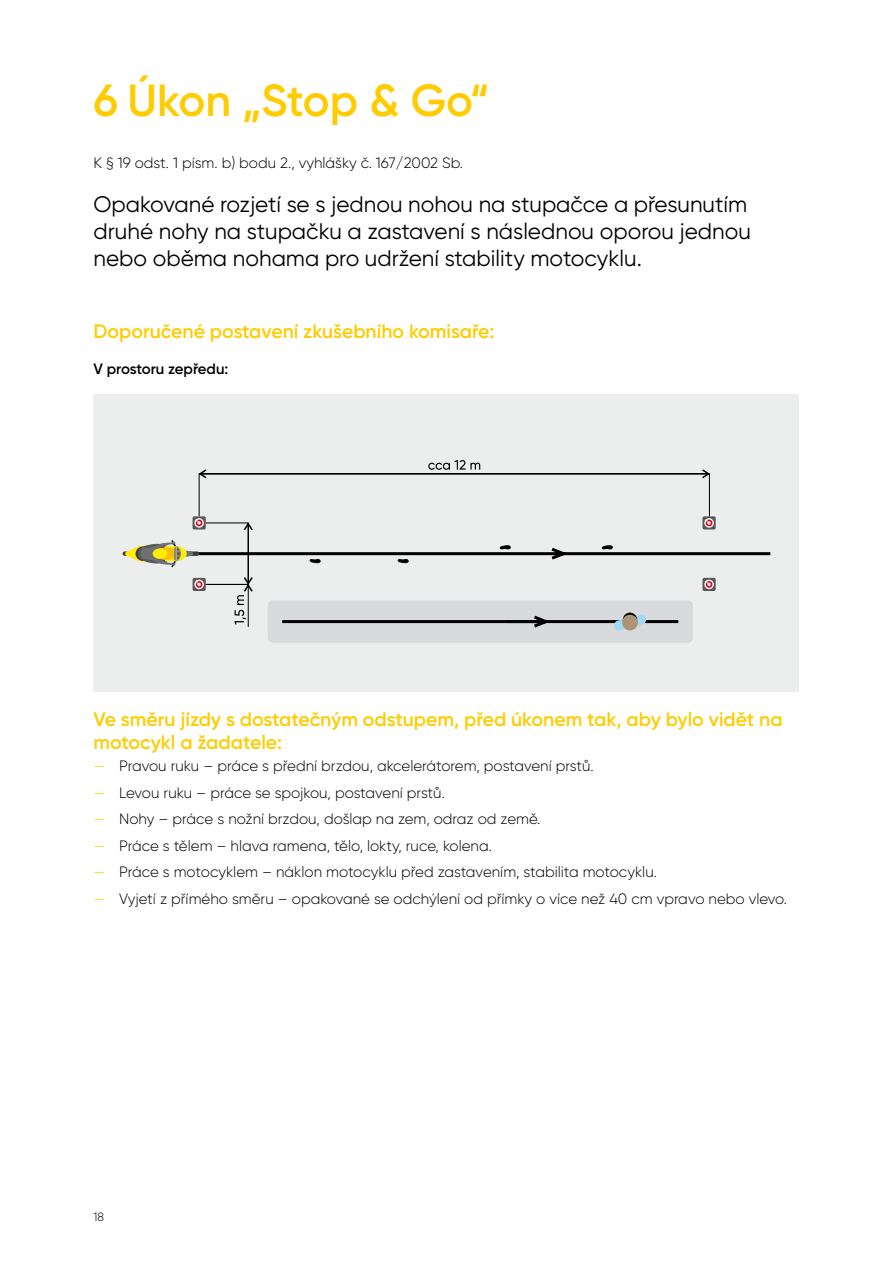
<style>
.page{position:relative;width:893px;height:1263px;background:#fff}
.page>*{position:absolute;margin:0;border:0;box-sizing:border-box;transform-origin:0 0}
.t1{font:600 45px "Gilroy";color:#fecc00}
.t2{font:22.5px/27px "Gilroy";color:#000}
.t3{font:600 19.5px/23.4px "Gilroy";color:#fecc00}
.t4{font:300 15px "Gilroy";color:#000}
.t5{font:600 15px "Gilroy";letter-spacing:-.005em;color:#000}
.t6{font:300 12px "Gilroy";color:#000}
.s1{color:#fecc00}
</style>
<div class="page">
<div style="left:94px;top:395px;width:705px;height:297px;background:#eceded"></div>
<div style="left:268px;top:600px;width:425px;height:43px;background:#d9dadb;border-radius:5px"></div>
<div style="left:123px;top:551px;width:27px;height:5px;background:#3d3d3f;border-radius:2px"></div>
<svg style="left:125px;top:460px;width:645px;height:171px"></svg>
<svg style="left:623px;top:613px;width:14px;height:14px"></svg>
<div style="left:622px;top:615px;width:16px;height:15px;background:#ae9575;border-radius:50%"></div>
<h1 class="t1" style="left:94px;top:72px;width:397px">6 Úkon „Stop &amp; Go“</h1>
<p class="t4" style="left:94px;top:154px;width:371px">K § 19 odst. 1 písm. b) bodu 2., vyhlášky č. 167/2002 Sb.</p>
<h2 class="t2" style="left:94px;top:191px;width:659px">Opakované rozjetí se s jednou nohou na stupačce a přesunutím druhé nohy na stupačku a zastavení s následnou oporou jednou nebo oběma nohama pro udržení stability motocyklu.</h2>
<h3 class="t3" style="left:94px;top:319px;width:402px">Doporučené postavení zkušebního komisaře:</h3>
<p class="t5" style="left:94px;top:360px;width:136px">V prostoru zepředu:</p>
<h3 class="t3" style="left:94px;top:707px;width:691px">Ve směru jízdy s dostatečným odstupem, před úkonem tak, aby bylo vidět na motocykl a žadatele:</h3>
<p class="t4" style="left:94px;top:757px;width:502px"><span class="s1">—</span> Pravou ruku – práce s přední brzdou, akcelerátorem, postavení prstů.</p>
<p class="t4" style="left:94px;top:783px;width:353px"><span class="s1">—</span> Levou ruku – práce se spojkou, postavení prstů.</p>
<p class="t4" style="left:94px;top:810px;width:448px"><span class="s1">—</span> Nohy – práce s nožní brzdou, došlap na zem, odraz od země.</p>
<p class="t4" style="left:94px;top:836px;width:400px"><span class="s1">—</span> Práce s tělem – hlava ramena, tělo, lokty, ruce, kolena.</p>
<p class="t4" style="left:94px;top:863px;width:565px"><span class="s1">—</span> Práce s motocyklem – náklon motocyklu před zastavením, stabilita motocyklu.</p>
<p class="t4" style="left:94px;top:889px;width:695px"><span class="s1">—</span> Vyjetí z přímého směru – opakované se odchýlení od přímky o více než 40 cm vpravo nebo vlevo.</p>
<p class="t6" style="left:94px;top:1209px;width:12px">18</p>
</div>
